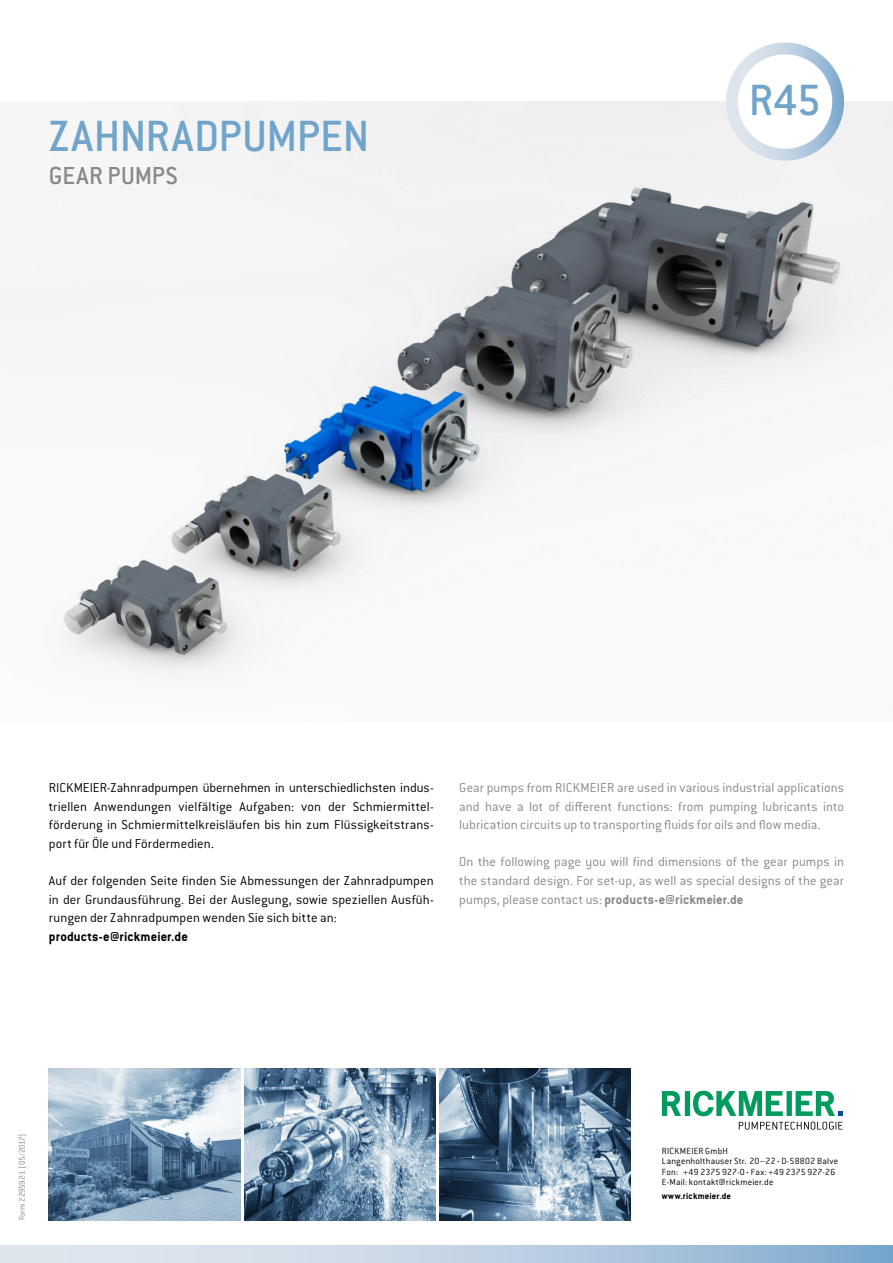
<style>
.page{position:relative;width:893px;height:1263px;background:#fff}
.page>*{position:absolute;margin:0;border:0;box-sizing:border-box;transform-origin:0 0}
.t1{font:500 48px "Conduit ITC Std";letter-spacing:-.005em;color:#71a4cb}
.t2{font:500 27px "Conduit ITC Std";letter-spacing:.02em;color:#87888a}
.t3{font:300 14.25px/18.6px "Conduit ITC Std";letter-spacing:.005em;color:#000;text-align:justify}
.t4{font:300 14.25px/18.6px "Conduit ITC Std";letter-spacing:.005em;color:#87888a;text-align:justify}
.t5{font:700 14.25px "Conduit ITC Std";letter-spacing:.005em;color:#000}
.t6{font:300 9.75px/10.5px "Conduit ITC Std";letter-spacing:.02em;color:#000}
.t7{font:700 9.75px "Conduit ITC Std";letter-spacing:.02em;color:#000}
.t8{font:300 9px "Conduit ITC Std";letter-spacing:-.025em;color:#87888a}
.s1{font-weight:700}
.s2{font-size:4.5px}
</style>
<div class="page">
<svg style="left:0;top:1246px;width:892px;height:17px"></svg>
<svg style="left:739px;top:1122px;width:104px;height:7px"></svg>
<svg style="left:662px;top:1091px;width:181px;height:25px"></svg>
<svg style="left:49px;top:1068px;width:191px;height:152px"></svg>
<svg style="left:244px;top:1068px;width:191px;height:152px"></svg>
<svg style="left:439px;top:1068px;width:191px;height:152px"></svg>
<img style="left:0;top:102px;width:893px;height:575px">
<svg style="left:726px;top:43px;width:118px;height:118px"></svg>
<h1 class="t1" style="left:49px;top:107px;width:322px">ZAHNRADPUMPEN</h1>
<h2 class="t2" style="left:49px;top:160px;width:131px">GEAR PUMPS</h2>
<h1 class="t1" style="left:749px;top:71px;width:74px">R45</h1>
<p class="t3" style="left:49px;top:778px;width:386px">RICKMEIER-Zahnradpumpen übernehmen in unterschiedlichsten indus&shy;triellen Anwendungen vielfältige Aufgaben: von der Schmiermittel&shy;förderung in Schmiermittelkreisläufen bis hin zum Flüssigkeitstrans&shy;port für Öle und Fördermedien.</p>
<p class="t3" style="left:49px;top:871px;width:386px">Auf der folgenden Seite finden Sie Abmessungen der Zahnradpumpen in der Grundausführung. Bei der Auslegung, sowie speziellen Ausfüh&shy;rungen der Zahnradpumpen wenden Sie sich bitte an:</p>
<p class="t5" style="left:49px;top:928px;width:140px">products-e@rickmeier.de</p>
<p class="t4" style="left:459px;top:778px;width:386px">Gear pumps from RICKMEIER are used in various industrial applications and have a lot of different functions: from pumping lubricants into lubrication circuits up to transporting fluids for oils and flow media.</p>
<p class="t4" style="left:459px;top:852px;width:386px">On the following page you will find dimensions of the gear pumps in the standard design. For set-up, as well as special designs of the gear pumps, please contact us: <span class="s1">products-e@rickmeier.de</span></p>
<p class="t8" style="left:17px;top:1220px;width:89px;rotate:-90deg">Form 229592-1 (05/2017)</p>
<p class="t6" style="left:662px;top:1145px;width:178px">RICKMEIER GmbH<br>Langenholthauser Str. 20–22 <span class="s2">•</span> D-58802 Balve Fon: +49 2375 927-0 <span class="s2">•</span> Fax: +49 2375 927-26<br>E-Mail: kontakt@rickmeier.de</p>
<p class="t7" style="left:662px;top:1190px;width:71px">www.rickmeier.de</p>
</div>
